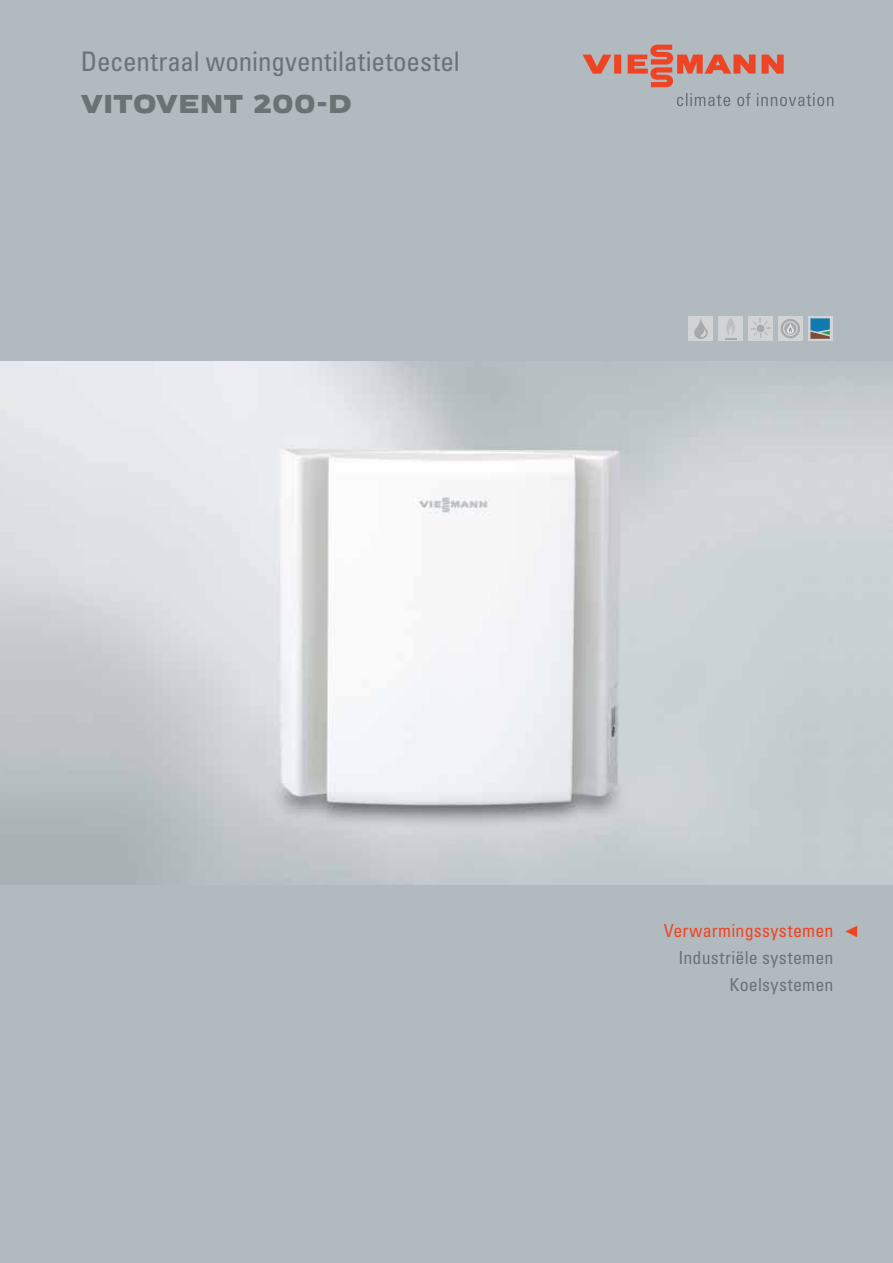
<style>
.page{position:relative;width:893px;height:1263px;background:#b1babf}
.page>*{position:absolute;margin:0;border:0;box-sizing:border-box;transform-origin:0 0}
.t1{font:condensed 27px "Univers LT Std";color:#6a7374}
.t2{font:27px "VIESSMANN Normal";letter-spacing:-.02em;color:#6a7374}
.t3{font:condensed 18px/27px "Univers LT Std";letter-spacing:.01em;color:#6a7374;text-align:right}
.t4{font:condensed 18px "Univers LT Std";letter-spacing:.01em;color:#ef4423}
</style>
<div class="page">
<div style="left:808px;top:317px;width:24px;height:24px;background:#d1d3d4"></div>
<svg style="left:810px;top:318px;width:20px;height:21px"></svg>
<div style="left:748px;top:317px;width:25px;height:24px;background:#d1d3d4"></div>
<svg style="left:751px;top:319px;width:19px;height:19px"></svg>
<div style="left:778px;top:317px;width:24px;height:24px;background:#d1d3d4"></div>
<div style="left:780px;top:319px;width:20px;height:19px;background:#a7a9ac;border-radius:50%"></div>
<svg style="left:783px;top:321px;width:15px;height:15px"></svg>
<div style="left:718px;top:317px;width:25px;height:24px;background:#d1d3d4"></div>
<svg style="left:725px;top:318px;width:12px;height:21px"></svg>
<div style="left:689px;top:317px;width:24px;height:24px;background:#d1d3d4"></div>
<svg style="left:694px;top:319px;width:14px;height:20px"></svg>
<svg style="left:583px;top:45px;width:250px;height:61px"></svg>
<img style="left:0;top:361px;width:893px;height:523px">
<svg style="left:845px;top:926px;width:12px;height:11px"></svg>
<p class="t1" style="left:81px;top:44px;width:381px">Decentraal woningventilatietoestel</p>
<p class="t2" style="left:81px;top:86px;width:273px">VITOVENT 200-D</p>
<p class="t4" style="left:664px;top:920px;width:171px">Verwarmingssystemen</p>
<p class="t3" style="left:678px;top:944px;width:157px">Industriële systemen<br>Koelsystemen</p>
</div>
